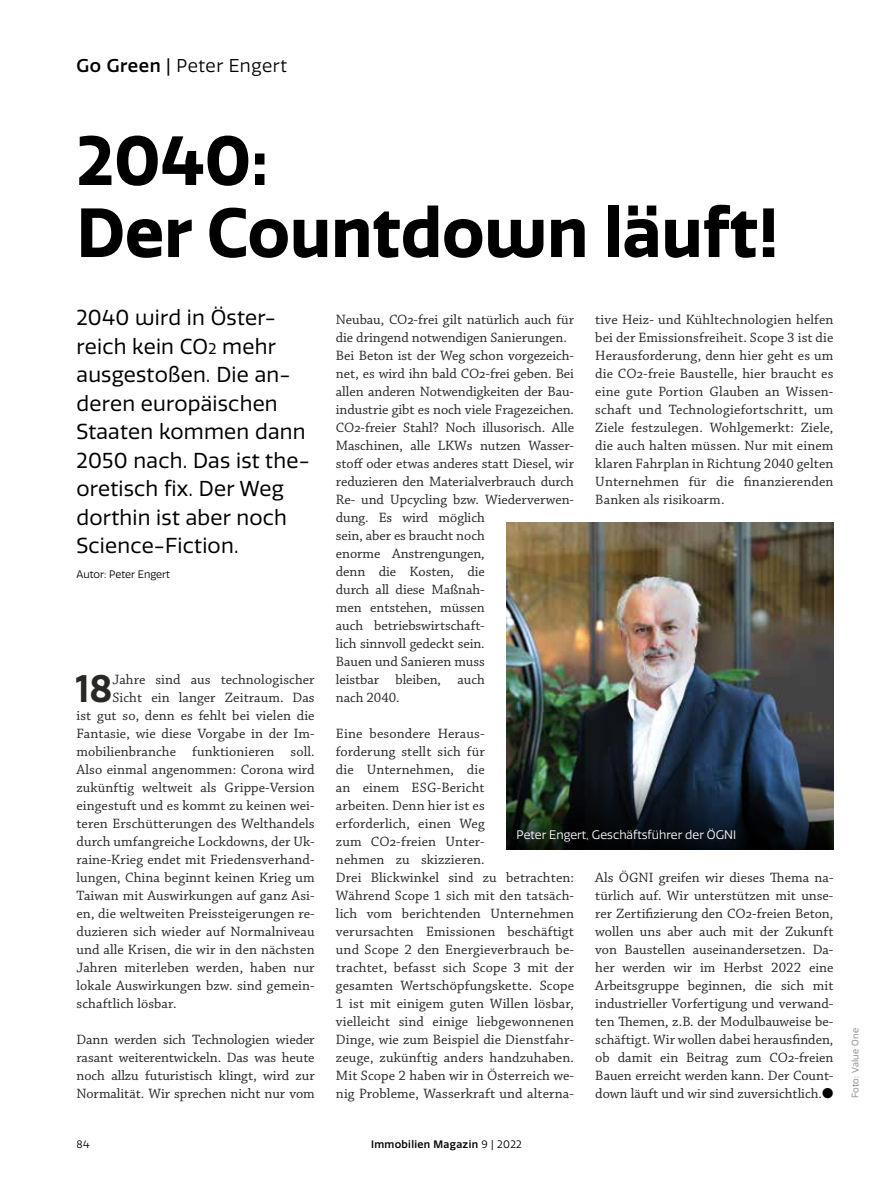
<style>
.page{position:relative;width:893px;height:1191px;background:#fff}
.page>*{position:absolute;margin:0;border:0;box-sizing:border-box;transform-origin:0 0}
.t1{font:700 67.5px/72px "Quatro";color:#000}
.t2{font:600 37.35px "Quatro";color:#282827}
.t3{font:21px/28.5px "Quatro";letter-spacing:.01em;color:#000}
.t4{font:18px "Quatro";letter-spacing:.03em;color:#000}
.t5{font:14.25px/18px "Chaparral Pro";letter-spacing:.005em;color:#282827;text-align:justify}
.t6{font:12px "Quatro";color:#fff}
.t7{font:500 10.5px "Quatro";letter-spacing:.03em;color:#000}
.t8{font:10.5px "Quatro";color:#000}
.t9{font:9px "Quatro";letter-spacing:.03em;color:#7e7e7d}
.s1{font-weight:500}
.s2{font-style:inherit}
.s3{font-size:15px}
.s4{color:#000}
.s5{font-weight:400}
</style>
<div class="page">
<img style="left:506px;top:522px;width:327px;height:239px">
<img style="left:506px;top:761px;width:327px;height:88px">
<p class="t4" style="left:77px;top:55px;width:212px"><span class="s1">Go Green</span> <span class="s2">|</span> Peter Engert</p>
<h1 class="t1" style="left:77px;top:126px;width:704px">2040:<br>Der Countdown läuft!</h1>
<h3 class="t3" style="left:77px;top:304px;width:235px">2040 wird in Öster&shy;reich kein CO<span class="s3">2</span> mehr ausgestoßen. Die an&shy;deren europäischen<br>Staaten kommen dann<br>2050 nach. Das ist the&shy;oretisch fix. Der Weg dorthin ist aber noch<br>Science-Fiction.</h3>
<p class="t8" style="left:77px;top:568px;width:95px">Autor: Peter Engert</p>
<h2 class="t2" style="left:76px;top:667px;width:38px">18</h2>
<p class="t5" style="left:112px;top:671px;width:204px">Jahre sind aus technologischer</p>
<p class="t5" style="left:112px;top:689px;width:204px">Sicht ein langer Zeitraum. Das</p>
<p class="t5" style="left:77px;top:707px;width:240px">ist gut so, denn es fehlt bei vielen die</p>
<p class="t5" style="left:77px;top:725px;width:240px">Fantasie, wie diese Vorgabe in der Im-</p>
<p class="t5" style="left:77px;top:743px;width:240px">mobilienbranche funktionieren soll.</p>
<p class="t5" style="left:77px;top:761px;width:240px">Also einmal angenommen: Corona wird</p>
<p class="t5" style="left:77px;top:779px;width:240px">zukünftig weltweit als Grippe-Version</p>
<p class="t5" style="left:77px;top:797px;width:240px">eingestuft und es kommt zu keinen wei-</p>
<p class="t5" style="left:77px;top:815px;width:240px">teren Erschütterungen des Welthandels</p>
<p class="t5" style="left:77px;top:833px;width:240px">durch umfangreiche Lockdowns, der Uk-</p>
<p class="t5" style="left:77px;top:851px;width:240px">raine-Krieg endet mit Friedensverhand-</p>
<p class="t5" style="left:77px;top:869px;width:240px">lungen, China beginnt keinen Krieg um</p>
<p class="t5" style="left:77px;top:887px;width:240px">Taiwan mit Auswirkungen auf ganz Asi-</p>
<p class="t5" style="left:77px;top:905px;width:240px">en, die weltweiten Preissteigerungen re-</p>
<p class="t5" style="left:77px;top:923px;width:240px">duzieren sich wieder auf Normalniveau</p>
<p class="t5" style="left:77px;top:941px;width:240px">und alle Krisen, die wir in den nächsten</p>
<p class="t5" style="left:77px;top:959px;width:240px">Jahren miterleben werden, haben nur</p>
<p class="t5" style="left:77px;top:977px;width:240px">lokale Auswirkungen bzw. sind gemein-</p>
<p class="t5" style="left:77px;top:995px;width:102px">schaftlich lösbar.</p>
<p class="t5" style="left:77px;top:1031px;width:240px">Dann werden sich Technologien wieder rasant weiterentwickeln. Das was heute noch allzu futuristisch klingt, wird zur Normalität. Wir sprechen nicht nur vom</p>
<p class="t5" style="left:595px;top:311px;width:240px">tive Heiz- und Kühltechnologien helfen bei der Emissionsfreiheit. Scope 3 ist die Herausforderung, denn hier geht es um die CO2-freie Baustelle, hier braucht es eine gute Portion Glauben an Wissen&shy;schaft und Technologiefortschritt, um Ziele festzulegen. Wohlgemerkt: Ziele, die auch halten müssen. Nur mit einem klaren Fahrplan in Richtung 2040 gelten Unternehmen für die finanzierenden Banken als risikoarm.</p>
<p class="t5" style="left:336px;top:311px;width:240px;text-align:left">Neubau, CO2-frei gilt natürlich auch für die dringend notwendigen Sanierungen.<br>Bei Beton ist der Weg schon vorgezeich&shy;net, es wird ihn bald CO2-frei geben. Bei allen anderen Notwendigkeiten der Bau&shy;industrie gibt es noch viele Fragezeichen.<br>CO2-freier Stahl? Noch illusorisch. Alle<br>Maschinen, alle LKWs nutzen Wasser&shy;stoff oder etwas anderes statt Diesel, wir reduzieren den Materialverbrauch durch<br>Re- und Upcycling bzw. Wiederverwen&shy;dung. Es wird möglich<br>sein, aber es braucht noch<br>enorme Anstrengungen,<br>denn die Kosten, die<br>durch all diese Maßnah-<br>men entstehen, müssen<br>auch betriebswirtschaft-<br>lich sinnvoll gedeckt sein.<br>Bauen und Sanieren muss<br>leistbar bleiben, auch<br>nach 2040.</p>
<p class="t5" style="left:336px;top:725px;width:240px;text-align:left">Eine besondere Heraus-<br>forderung stellt sich für<br>die Unternehmen, die<br>an einem ESG-Bericht<br>arbeiten. Denn hier ist es<br>erforderlich, einen Weg<br>zum CO2-freien Unter-<br>nehmen zu skizzieren.<br>Drei Blickwinkel sind zu betrachten:<br>Während Scope 1 sich mit den tatsäch&shy;lich vom berichtenden Unternehmen verursachten Emissionen beschäftigt und Scope 2 den Energieverbrauch be&shy;trachtet, befasst sich Scope 3 mit der gesamten Wertschöpfungskette. Scope<br>1 ist mit einigem guten Willen lösbar, vielleicht sind einige liebgewonnenen<br>Dinge, wie zum Beispiel die Dienstfahr&shy;zeuge, zukünftig anders handzuhaben.<br>Mit Scope 2 haben wir in Österreich we&shy;nig Probleme, Wasserkraft und alterna-</p>
<p class="t6" style="left:517px;top:828px;width:221px">Peter Engert, Geschäftsführer der ÖGNI</p>
<p class="t5" style="left:595px;top:869px;width:240px">Als ÖGNI greifen wir dieses Thema na&shy;türlich auf. Wir unterstützen mit unse&shy;rer Zertifizierung den CO2-freien Beton, wollen uns aber auch mit der Zukunft von Baustellen auseinandersetzen. Da&shy;her werden wir im Herbst 2022 eine Arbeitsgruppe beginnen, die sich mit industrieller Vorfertigung und verwand&shy;ten Themen, z.B. der Modulbauweise be&shy;schäftigt. Wir wollen dabei herausfinden, ob damit ein Beitrag zum CO2-freien Bauen erreicht werden kann. Der Count&shy;down läuft und wir sind zuversichtlich.<span class="s4">●</span></p>
<p class="t8" style="left:77px;top:1138px;width:15px">84</p>
<p class="t7" style="left:371px;top:1138px;width:152px">Immobilien Magazin <span class="s5">9 | 2022</span></p>
<p class="t9" style="left:850px;top:1098px;width:72px;rotate:-90deg">Foto: Value One</p>
</div>
